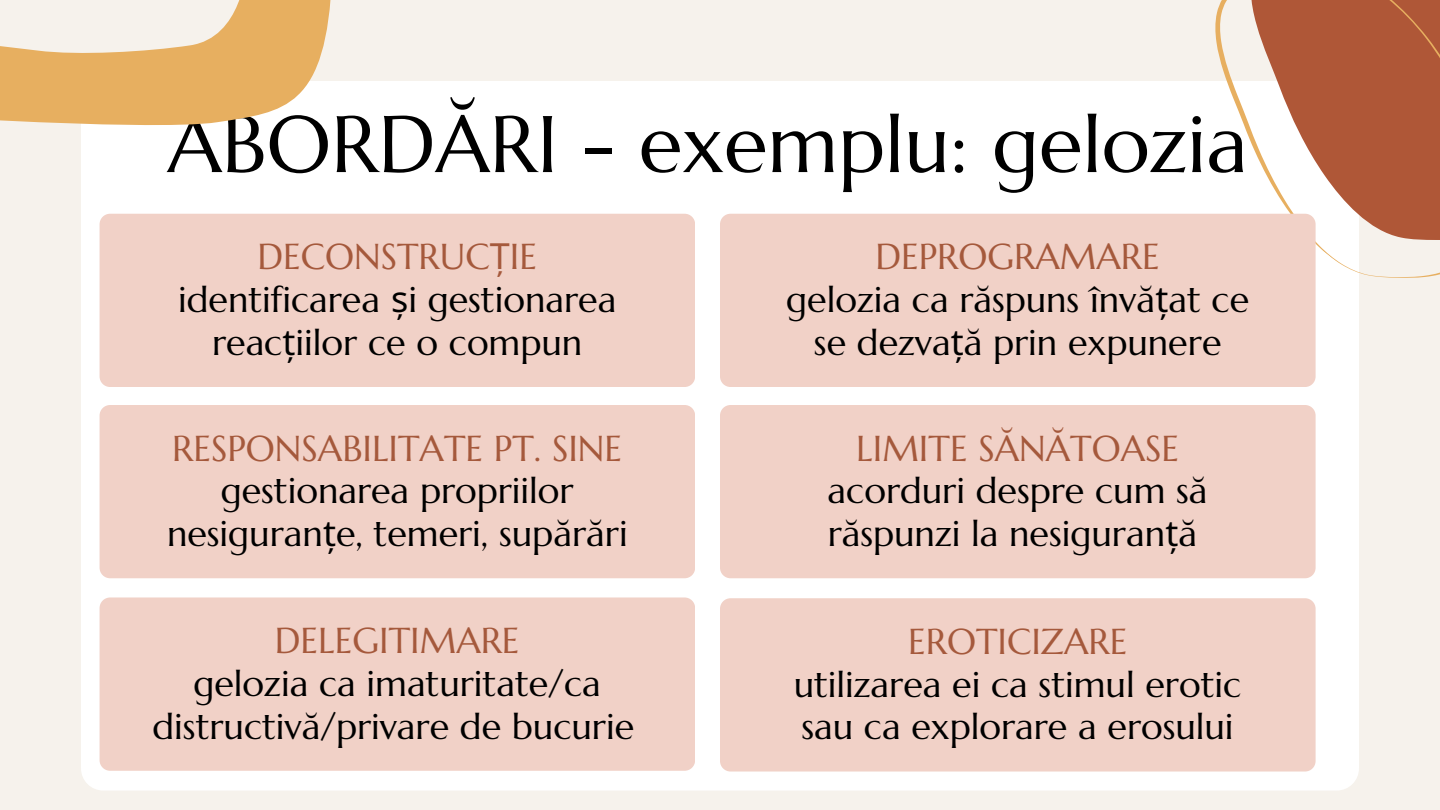
<style>
.page{position:relative;width:1440px;height:810px;background:#f6f2ec}
.page>*{position:absolute;margin:0;border:0;box-sizing:border-box;transform-origin:0 0}
.t1{font:80px "Marcellus";color:#000}
.t2{font:36px/42.8px "Marcellus";color:#000;text-align:center}
.t3{font:36px "Marcellus";color:#a5593c}
.s1{color:#a5593c}
.s2{font-family:"Noto Sans";color:#a5593c}
.s3{font-family:"Noto Sans"}
</style>
<div class="page">
<div style="left:81px;top:81px;width:1278px;height:709px;background:#fff;border-radius:22px"></div>
<div style="left:100px;top:214px;width:595px;height:173px;background:#f1d1c7;border-radius:11px"></div>
<svg style="left:0;top:0;width:331px;height:125px"></svg>
<svg style="left:1138px;top:0;width:302px;height:278px"></svg>
<div style="left:720px;top:214px;width:596px;height:173px;background:#f1d1c7;border-radius:11px"></div>
<div style="left:100px;top:405px;width:595px;height:173px;background:#f1d1c7;border-radius:11px"></div>
<div style="left:720px;top:405px;width:596px;height:173px;background:#f1d1c7;border-radius:11px"></div>
<div style="left:100px;top:597px;width:595px;height:174px;background:#f1d1c7;border-radius:11px"></div>
<div style="left:720px;top:598px;width:596px;height:174px;background:#f1d1c7;border-radius:11px"></div>
<h1 class="t1" style="left:167px;top:94px;width:1082px">ABORDĂRI - exemplu: gelozia</h1>
<p class="t2" style="left:178px;top:235px;width:440px"><span class="s1">DECONSTRUC</span><span class="s2">Ț</span><span class="s1">IE </span>identificarea <span class="s3">ș</span>i gestionarea reac<span class="s3">ț</span>iilor ce o compun</p>
<p class="t3" style="left:172px;top:425px;width:451px">RESPONSABILITATE PT. SINE</p>
<p class="t2" style="left:167px;top:469px;width:462px">gestionarea propriilor nesiguran<span class="s3">ț</span>e, temeri, supărări</p>
<p class="t3" style="left:275px;top:618px;width:246px">DELEGITIMARE</p>
<p class="t2" style="left:153px;top:662px;width:483px">gelozia ca imaturitate/ca distructivă/privare de bucurie</p>
<p class="t2" style="left:786px;top:235px;width:464px"><span class="s1">DEPROGRAMARE<br></span>gelozia ca răspuns învă<span class="s3">ț</span>at ce se dezva<span class="s3">ț</span>ă prin expunere</p>
<p class="t3" style="left:856px;top:425px;width:324px">LIMITE SĂNĂTOASE</p>
<p class="t2" style="left:828px;top:469px;width:381px;text-align:left">acorduri despre cum să răspunzi la nesiguran<span class="s3">ț</span>ă</p>
<p class="t3" style="left:908px;top:619px;width:221px">EROTICIZARE</p>
<p class="t2" style="left:794px;top:663px;width:449px;text-align:left">utilizarea ei ca stimul erotic sau ca explorare a erosului</p>
</div>
